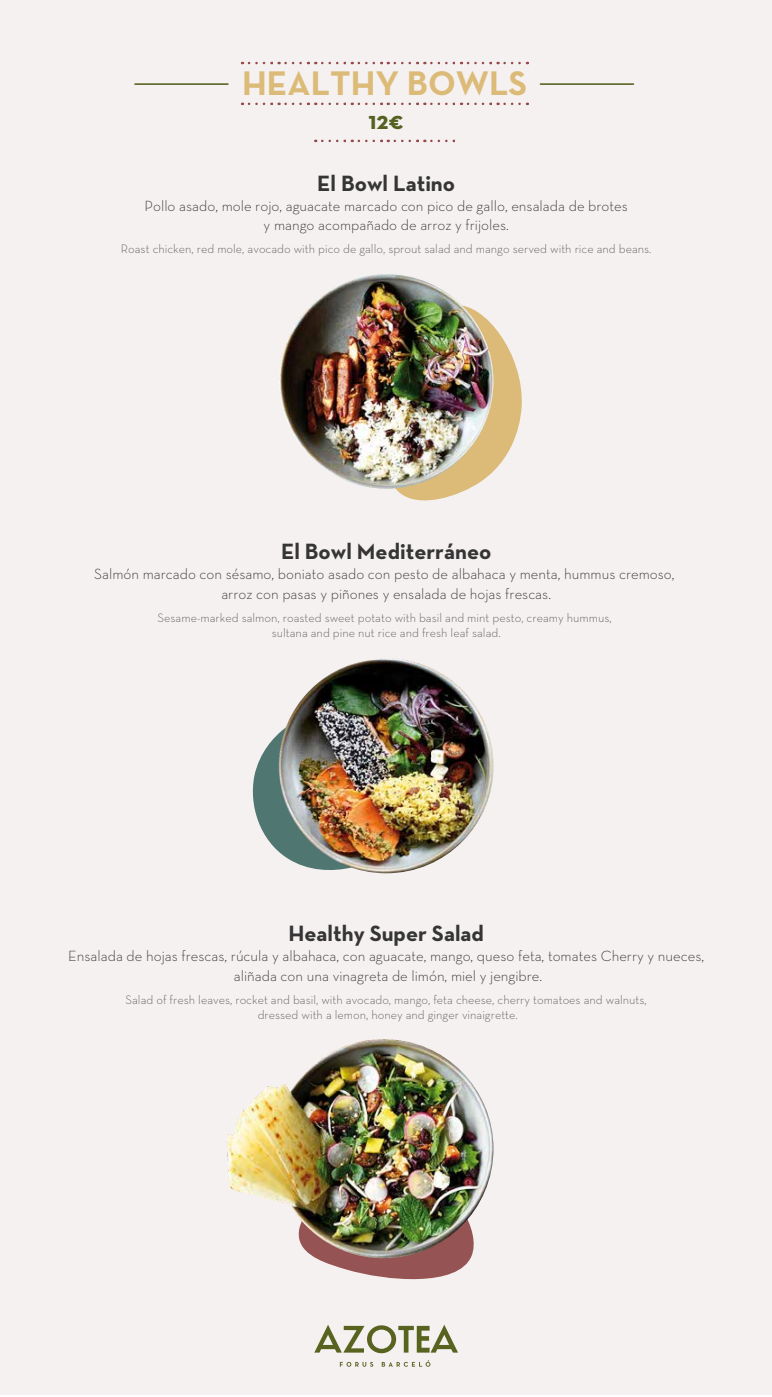
<style>
.page{position:relative;width:772px;height:1397px;background:#fff}
.page>*{position:absolute;margin:0;border:0;box-sizing:border-box;transform-origin:0 0}
.t1{font:700 34.75px "Neutra Text";color:#dcbb78}
.t2{font:700 25px "Neutra Text";color:#556120}
.t3{font:700 22.5px "Neutra Text";color:#353535}
.t4{font:300 15px/20px "Neutra Text";color:#353535;text-align:center}
.t5{font:300 12.5px/15px "Neutra Text";color:#5e5d5d;text-align:center}
</style>
<div class="page">
<div style="left:0;top:0;width:772px;height:1394px;background:#f5f1f0"></div>
<svg style="left:360px;top:305px;width:162px;height:196px"></svg>
<svg style="left:242px;top:62px;width:22px;height:2px"></svg>
<svg style="left:279px;top:62px;width:22px;height:2px"></svg>
<svg style="left:315px;top:62px;width:22px;height:2px"></svg>
<svg style="left:352px;top:62px;width:22px;height:2px"></svg>
<svg style="left:388px;top:62px;width:22px;height:2px"></svg>
<svg style="left:424px;top:62px;width:22px;height:2px"></svg>
<svg style="left:461px;top:62px;width:22px;height:2px"></svg>
<svg style="left:497px;top:62px;width:22px;height:2px"></svg>
<svg style="left:242px;top:103px;width:22px;height:2px"></svg>
<svg style="left:279px;top:103px;width:22px;height:2px"></svg>
<svg style="left:315px;top:103px;width:22px;height:2px"></svg>
<svg style="left:352px;top:103px;width:22px;height:2px"></svg>
<svg style="left:388px;top:103px;width:22px;height:2px"></svg>
<svg style="left:424px;top:103px;width:22px;height:2px"></svg>
<svg style="left:461px;top:103px;width:22px;height:2px"></svg>
<svg style="left:497px;top:103px;width:22px;height:2px"></svg>
<svg style="left:315px;top:140px;width:22px;height:2px"></svg>
<svg style="left:352px;top:140px;width:22px;height:2px"></svg>
<svg style="left:388px;top:140px;width:22px;height:2px"></svg>
<svg style="left:424px;top:140px;width:22px;height:2px"></svg>
<hr style="left:135px;top:83px;width:93px;height:2px;background:#556120">
<hr style="left:540px;top:83px;width:93px;height:2px;background:#556120">
<svg style="left:314px;top:1325px;width:144px;height:27px"></svg>
<svg style="left:340px;top:1361px;width:33px;height:5px"></svg>
<svg style="left:382px;top:1360px;width:48px;height:6px"></svg>
<img style="left:279px;top:274px;width:214px;height:214px;border-radius:107px">
<svg style="left:252px;top:714px;width:137px;height:160px"></svg>
<img style="left:279px;top:658px;width:215px;height:215px;border-radius:107px">
<svg style="left:316px;top:1258px;width:155px;height:22px"></svg>
<img style="left:227px;top:1039px;width:266px;height:219px">
<h1 class="t1" style="left:242px;top:62px;width:286px">HEALTHY BOWLS</h1>
<h2 class="t2" style="left:368px;top:105px;width:37px">12¤</h2>
<h3 class="t3" style="left:317px;top:170px;width:139px">El Bowl Latino</h3>
<p class="t4" style="left:144px;top:197px;width:485px;line-height:18.8px">Pollo asado, mole rojo, aguacate marcado con pico de gallo, ensalada de brotes y mango acompañado de arroz y frijoles.</p>
<p class="t5" style="left:121px;top:241px;width:532px">Roast chicken, red mole, avocado with pico de gallo, sprout salad and mango served with rice and beans.</p>
<h3 class="t3" style="left:281px;top:537px;width:212px">El Bowl Mediterráneo</h3>
<p class="t4" style="left:94px;top:564px;width:582px">Salmón marcado con sésamo, boniato asado con pesto de albahaca y menta, hummus cremoso, arroz con pasas y piñones y ensalada de hojas frescas.</p>
<p class="t5" style="left:158px;top:609px;width:455px">Sesame-marked salmon, roasted sweet potato with basil and mint pesto, creamy hummus, sultana and pine nut rice and fresh leaf salad.</p>
<h3 class="t3" style="left:288px;top:919px;width:197px">Healthy Super Salad</h3>
<p class="t4" style="left:68px;top:945px;width:637px">Ensalada de hojas frescas, rúcula y albahaca, con aguacate, mango, queso feta, tomates Cherry y nueces, aliñada con una vinagreta de limón, miel y jengibre.</p>
<p class="t5" style="left:126px;top:991px;width:523px">Salad of fresh leaves, rocket and basil, with avocado, mango, feta cheese, cherry tomatoes and walnuts, dressed with a lemon, honey and ginger vinaigrette.</p>
</div>
